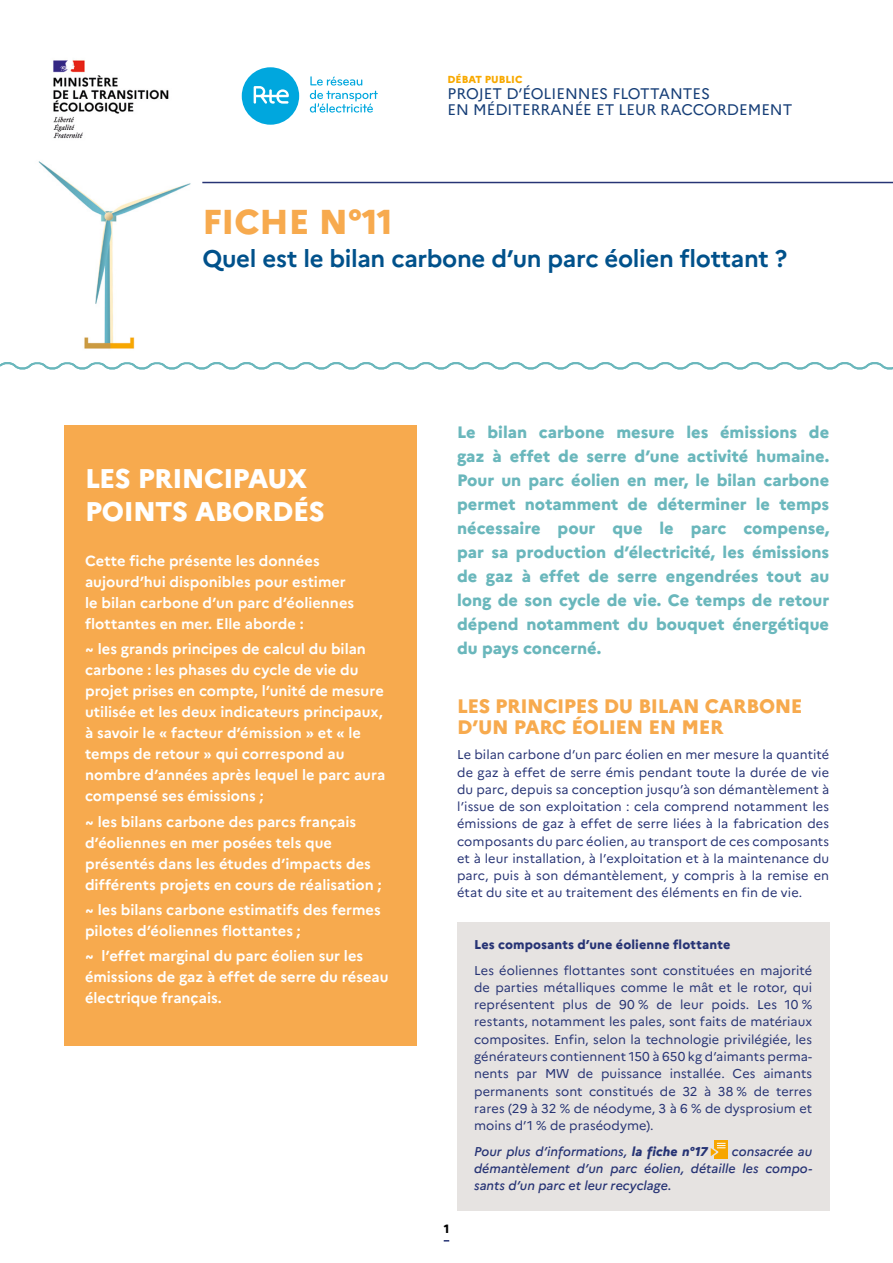
<style>
.page{position:relative;width:893px;height:1263px;background:#fff}
.page>*{position:absolute;margin:0;border:0;box-sizing:border-box;transform-origin:0 0}
.t1{font:800 34.5px "Marianne";color:#f7aa4e}
.t2{font:800 27px/33px "Marianne";letter-spacing:-.02em;color:#fff}
.t3{font:700 24px "Marianne";letter-spacing:-.015em;color:#00518b}
.t4{font:800 19.5px/21px "Marianne";letter-spacing:-.02em;color:#f7aa4e}
.t5{font:800 16.5px/24px "Marianne";color:#6ab7bc;text-align:justify}
.t6{font:15.3px/16.4px "Marianne";color:#163e77}
.t7{font:700 14.7px/21px "Marianne";color:#fff}
.t8{font:12.75px/17.2px "Marianne";letter-spacing:.005em;color:#273475;text-align:justify}
.t9{font:italic 500 12.75px/17.2px "Marianne";color:#273475;text-align:justify}
.t10{font:800 12.75px "Marianne";letter-spacing:.01em;color:#273475}
.t11{font:800 12px "Marianne";color:#000}
.t12{font:800 10.2px "Marianne";color:#f8a900}
.s1{font-weight:800}
</style>
<div class="page">
<div style="left:457px;top:922px;width:372px;height:47px;background:#e6e3e1"></div>
<div style="left:457px;top:948px;width:372px;height:202px;background:#e6e3e1"></div>
<div style="left:457px;top:1129px;width:372px;height:81px;background:#e6e3e1"></div>
<svg style="left:714px;top:1140px;width:13px;height:18px"></svg>
<svg style="left:710px;top:1143px;width:15px;height:16px"></svg>
<img style="left:53px;top:60px;width:116px;height:79px">
<div style="left:64px;top:425px;width:353px;height:620px;background:#f7aa4e"></div>
<img style="left:38px;top:161px;width:153px;height:188px">
<hr style="left:202px;top:182px;width:691px;height:1px;background:#273475">
<svg style="left:0;top:362px;width:893px;height:8px"></svg>
<div style="left:242px;top:67px;width:57px;height:58px;background:#00a7de;border-radius:50%"></div>
<svg style="left:254px;top:86px;width:35px;height:18px"></svg>
<svg style="left:310px;top:76px;width:68px;height:37px"></svg>
<p class="t12" style="left:448px;top:73px;width:76px">DÉBAT PUBLIC</p>
<p class="t6" style="left:448px;top:85px;width:346px">PROJET D’ÉOLIENNES FLOTTANTES<br>EN MÉDITERRANÉE ET LEUR RACCORDEMENT</p>
<h1 class="t1" style="left:202px;top:201px;width:192px">FICHE N°11</h1>
<h3 class="t3" style="left:202px;top:244px;width:586px">Quel est le bilan carbone d’un parc éolien flottant ?</h3>
<h2 class="t2" style="left:85px;top:462px;width:241px">LES PRINCIPAUX<br>POINTS ABORDÉS</h2>
<p class="t7" style="left:85px;top:550px;width:271px">Cette fiche présente les données aujourd’hui disponibles pour estimer le bilan carbone d’un parc d’éoliennes flottantes en mer. Elle aborde :</p>
<p class="t7" style="left:85px;top:638px;width:302px"><span class="s1">~</span> les grands principes de calcul du bilan carbone : les phases du cycle de vie du projet prises en compte, l’unité de mesure utilisée et les deux indicateurs principaux, à savoir le « facteur d’émission » et « le temps de retour » qui correspond au nombre d’années après lequel le parc aura compensé ses émissions ;</p>
<p class="t7" style="left:85px;top:811px;width:298px"><span class="s1">~</span> les bilans carbone des parcs français d’éoliennes en mer posées tels que présentés dans les études d’impacts des différents projets en cours de réalisation ;</p>
<p class="t7" style="left:85px;top:899px;width:297px"><span class="s1">~</span> les bilans carbone estimatifs des fermes pilotes d’éoliennes flottantes ;</p>
<p class="t7" style="left:85px;top:945px;width:305px"><span class="s1">~</span> l’effet marginal du parc éolien sur les émissions de gaz à effet de serre du réseau électrique français.</p>
<p class="t5" style="left:457px;top:420px;width:374px">Le bilan carbone mesure les émissions de gaz à effet de serre d’une activité humaine.<br>Pour un parc éolien en mer, le bilan carbone permet notamment de déterminer le temps nécessaire pour que le parc compense, par sa production d’électricité, les émissions de gaz à effet de serre engendrées tout au long de son cycle de vie. Ce temps de retour dépend notamment du bouquet énergétique du pays concerné.</p>
<h3 class="t4" style="left:457px;top:695px;width:347px">LES PRINCIPES DU BILAN CARBONE<br>D’UN PARC ÉOLIEN EN MER</h3>
<p class="t8" style="left:457px;top:746px;width:374px">Le bilan carbone d’un parc éolien en mer mesure la quantité de gaz à effet de serre émis pendant toute la durée de vie du parc, depuis sa conception jusqu’à son démantèlement à l’issue de son exploitation : cela comprend notamment les émissions de gaz à effet de serre liées à la fabrication des composants du parc éolien, au transport de ces composants et à leur installation, à l’exploitation et à la maintenance du parc, puis à son démantèlement, y compris à la remise en état du site et au traitement des éléments en fin de vie.</p>
<p class="t11" style="left:444px;top:1221px;width:7px">1</p>
<p class="t10" style="left:474px;top:937px;width:258px">Les composants d’une éolienne flottante</p>
<p class="t8" style="left:474px;top:961px;width:340px">Les éoliennes flottantes sont constituées en majorité de parties métalliques comme le mât et le rotor, qui représentent plus de 90 % de leur poids. Les 10 % restants, notamment les pales, sont faits de matériaux composites. Enfin, selon la technologie privilégiée, les générateurs contiennent 150 à 650 kg d’aimants perma&shy;nents par MW de puissance installée. Ces aimants permanents sont constitués de 32 à 38 % de terres rares (29 à 32 % de néodyme, 3 à 6 % de dysprosium et moins d’1 % de praséodyme).</p>
<p class="t9" style="left:474px;top:1142px;width:235px">Pour plus d’informations, <span class="s1">la fiche n°17</span></p>
<p class="t9" style="left:474px;top:1142px;width:340px;text-indent:258px">consacrée au démantèlement d’un parc éolien, détaille les compo&shy;sants d’un parc et leur recyclage.</p>
</div>
